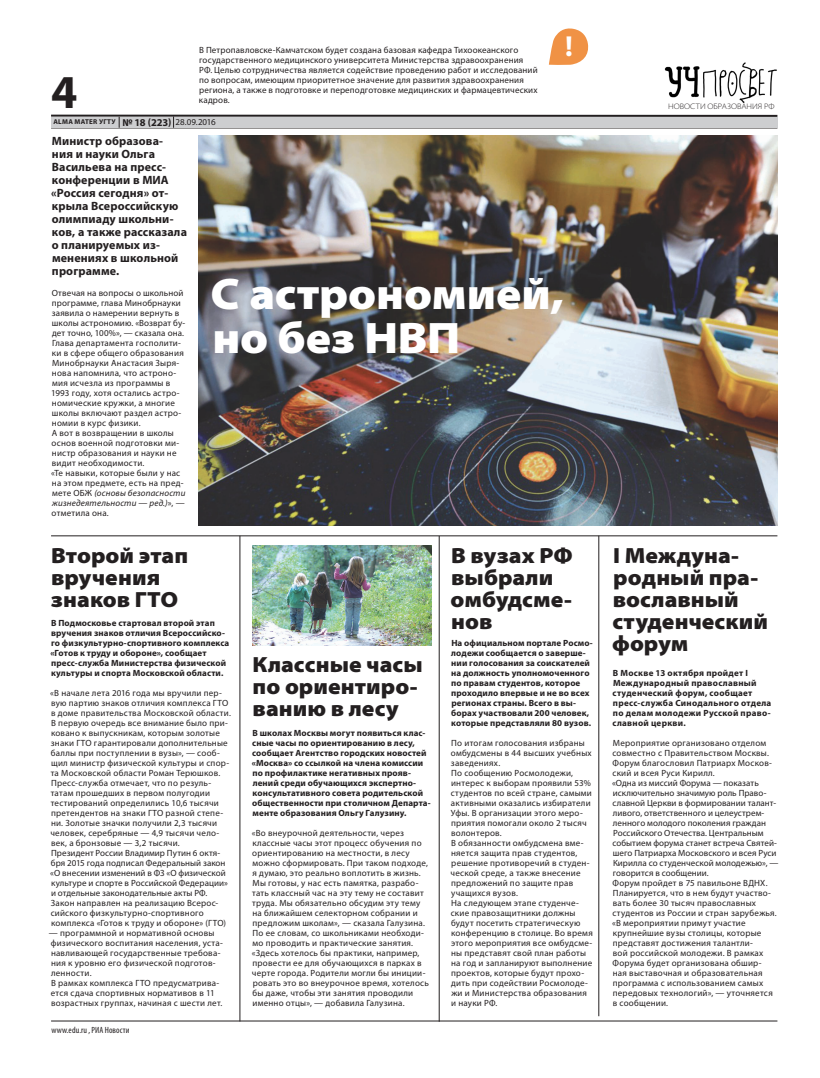
<style>
.page{position:relative;width:820px;height:1078px;background:#fff}
.page>*{position:absolute;margin:0;border:0;box-sizing:border-box;transform-origin:0 0}
.t1{font:700 47.4px "Myriad Pro";color:#231f20}
.t2{font:900 semi-expanded 44.3px/44.3px "Myriad Pro";letter-spacing:-.005em;color:#fff}
.t3{font:700 29px "Myriad Pro";color:#fff}
.t4{font:900 semi-expanded 22px/22px "Myriad Pro";letter-spacing:.005em;color:#231f20}
.t5{font:700 12px/13px "Myriad Pro";letter-spacing:.01em;color:#231f20}
.t6{font:9px/10px "Myriad Pro";letter-spacing:.02em;color:#231f20}
.t7{font:700 9px/10px "Myriad Pro";letter-spacing:.015em;color:#231f20}
.t8{font:condensed 9px "Myriad Pro";letter-spacing:.01em;color:#231f20}
.t9{font:300 semi-expanded 8px "Myriad Pro";color:#231f20}
.t10{font:700 7px "Myriad Pro";letter-spacing:.04em;color:#231f20}
.s1{font-size:10.5px}
.s2{font-weight:400;font-size:9px}
.s3{font-style:italic}
</style>
<div class="page">
<hr style="left:51px;top:128px;width:726px;height:1px;background:#231f20">
<hr style="left:51px;top:115px;width:726px;height:2px;background:#231f20">
<div style="left:51px;top:117px;width:726px;height:11px;background:#cdced0"></div>
<svg style="left:173px;top:116px;width:1px;height:12px"></svg>
<hr style="left:51px;top:1020px;width:726px;height:1px;background:#231f20">
<img style="left:664px;top:62px;width:113px;height:41px">
<svg style="left:548px;top:28px;width:41px;height:37px"></svg>
<img style="left:198px;top:135px;width:579px;height:390px">
<hr style="left:51px;top:535px;width:726px;height:1px;background:#231f20">
<hr style="left:240px;top:535px;width:1px;height:486px;background:#231f20">
<hr style="left:439px;top:536px;width:1px;height:485px;background:#231f20">
<hr style="left:598px;top:535px;width:1px;height:480px;background:#231f20">
<img style="left:252px;top:545px;width:179px;height:100px">
<p class="t6" style="left:199px;top:45px;width:320px">В Петропавловске-Камчатском будет создана базовая кафедра Тихоокеанского</p>
<h3 class="t3" style="left:565px;top:28px;width:9px">!</h3>
<p class="t6" style="left:199px;top:55px;width:340px">государственного медицинского университета Министерства здравоохранения РФ. Целью сотрудничества является содействие проведению работ и исследований по вопросам, имеющим приоритетное значение для развития здравоохранения региона, а также в подготовке и переподготовке медицинских и фармацевтических кадров.</p>
<h1 class="t1" style="left:51px;top:61px;width:28px">4</h1>
<p class="t10" style="left:53px;top:117px;width:164px">ALMA MATER УГТУ <span class="s1">№ 18 (223)</span> <span class="s2">28.09.2016</span></p>
<h3 class="t5" style="left:51px;top:134px;width:137px">Министр образова-<br>ния и науки Ольга<br>Васильева на пресс&shy;конференции в МИА «Россия сегодня» от&shy;крыла Всероссийскую олимпиаду школьни&shy;ков, а также рассказала о планируемых из&shy;менениях в школьной программе.</h3>
<p class="t6" style="left:51px;top:287px;width:136px">Отвечая на вопросы о школьной программе, глава Минобрнауки заявила о намерении вернуть в школы астрономию. «Возврат бу&shy;дет точно, 100%», — сказала она.<br>Глава департамента госполити&shy;ки в сфере общего образования<br>Минобрнауки Анастасия Зыря&shy;нова напомнила, что астроно&shy;мия исчезла из программы в<br>1993 году, хотя остались астро&shy;номические кружки, а многие школы включают раздел астро&shy;номии в курс физики.<br>А вот в возвращении в школы основ военной подготовки ми&shy;нистр образования и науки не видит необходимости.<br>«Те навыки, которые были у нас на этом предмете, есть на пред&shy;мете ОБЖ <span class="s3">(основы безопасности жизнедеятельности — ред.)</span>», — отметила она.</p>
<h2 class="t2" style="left:210px;top:272px;width:355px">С астрономией, но без НВП</h2>
<h3 class="t4" style="left:51px;top:545px;width:139px">Второй этап вручения знаков ГТО</h3>
<p class="t7" style="left:50px;top:617px;width:180px">В Подмосковье стартовал второй этап вручения знаков отличия Всероссийско&shy;го физкультурно-спортивного комплекса «Готов к труду и обороне», сообщает пресс-служба Министерства физической культуры и спорта Московской области.</p>
<p class="t6" style="left:50px;top:687px;width:182px">«В начале лета 2016 года мы вручили пер&shy;вую партию знаков отличия комплекса ГТО в доме правительства Московской области.<br>В первую очередь все внимание было при&shy;ковано к выпускникам, которым золотые знаки ГТО гарантировали дополнительные баллы при поступлении в вузы», — сооб&shy;щил министр физической культуры и спор&shy;та Московской области Роман Терюшков.<br>Пресс-служба отмечает, что по резуль&shy;татам прошедших в первом полугодии тестирований определились 10,6 тысячи претендентов на знаки ГТО разной степе&shy;ни. Золотые значки получили 2,3 тысячи человек, серебряные — 4,9 тысячи чело&shy;век, а бронзовые — 3,2 тысячи.<br>Президент России Владимир Путин 6 октя&shy;бря 2015 года подписал Федеральный закон «О внесении изменений в ФЗ «О физической культуре и спорте в Российской Федерации» и отдельные законодательные акты РФ.<br>Закон направлен на реализацию Всерос&shy;сийского физкультурно-спортивного комплекса «Готов к труду и обороне» (ГТО)</p>
<p class="t6" style="left:49px;top:927px;width:176px">— программной и нормативной основы физического воспитания населения, уста&shy;навливающей государственные требова&shy;ния к уровню его физической подготов&shy;ленности.<br>В рамках комплекса ГТО предусматрива&shy;ется сдача спортивных нормативов в 11 возрастных группах, начиная с шести лет.</p>
<p class="t8" style="left:51px;top:1024px;width:79px">www.edu.ru , РИА Новости</p>
<h3 class="t4" style="left:252px;top:654px;width:172px">Классные часы по ориентиро&shy;ванию в лесу</h3>
<p class="t7" style="left:252px;top:727px;width:180px">В школах Москвы могут появиться клас&shy;сные часы по ориентированию в лесу, сообщает Агентство городских новостей «Москва» со ссылкой на члена комиссии по профилактике негативных прояв&shy;лений среди обучающихся экспертно&shy;консультативного совета родительской общественности при столичном Департа&shy;менте образования Ольгу Галузину.</p>
<p class="t6" style="left:251px;top:827px;width:179px">«Во внеурочной деятельности, через классные часы этот процесс обучения по ориентированию на местности, в лесу можно сформировать. При таком подходе, я думаю, это реально воплотить в жизнь.<br>Мы готовы, у нас есть памятка, разрабо&shy;тать классный час на эту тему не составит труда. Мы обязательно обсудим эту тему на ближайшем селекторном собрании и предложим школам», — сказала Галузина.<br>По ее словам, со школьниками необходи&shy;мо проводить и практические занятия. «Здесь хотелось бы практики, например, провести ее для обучающихся в парках в черте города. Родители могли бы иниции&shy;ровать это во внеурочное время, хотелось бы даже, чтобы эти занятия проводили именно отцы», — добавила Галузина.</p>
<h3 class="t4" style="left:450px;top:545px;width:124px">В вузах РФ выбрали омбудсме&shy;нов</h3>
<p class="t7" style="left:451px;top:637px;width:143px">На официальном портале Росмо&shy;лодежи сообщается о заверше&shy;нии голосования за соискателей на должность уполномоченного по правам студентов, которое проходило впервые и не во всех регионах страны. Всего в вы&shy;борах участвовали 200 человек, которые представляли 80 вузов.</p>
<p class="t6" style="left:450px;top:737px;width:144px">По итогам голосования избраны омбудсмены в 44 высших учебных заведениях.<br>По сообщению Росмолодежи, интерес к выборам проявили 53% студентов по всей стране, самыми активными оказались избиратели<br>Уфы. В организации этого меро&shy;приятия помогали около 2 тысяч волонтеров.<br>В обязанности омбудсмена вме&shy;няется защита прав студентов, решение противоречий в студен&shy;ческой среде, а также внесение предложений по защите прав учащихся вузов.<br>На следующем этапе студенче&shy;ские правозащитники должны будут посетить стратегическую конференцию в столице. Во время этого мероприятия все омбудсме&shy;ны представят свой план работы на год и запланируют выполнение проектов, которые будут прохо&shy;дить при содействии Росмолоде&shy;жи и Министерства образования и науки РФ.</p>
<p class="t9" style="left:667px;top:102px;width:108px">НОВОСТИ ОБРАЗОВАНИЯ РФ</p>
<h3 class="t4" style="left:612px;top:545px;width:157px">I Междуна&shy;родный пра&shy;вославный студенческий форум</h3>
<p class="t7" style="left:612px;top:667px;width:160px">В Москве 13 октября пройдет I<br>Международный православный студенческий форум, сообщает пресс-служба Синодального отдела по делам молодежи Русской право&shy;славной церкви.</p>
<p class="t6" style="left:611px;top:737px;width:168px">Мероприятие организовано отделом совместно с Правительством Москвы.<br>Форум благословил Патриарх Москов&shy;ский и всея Руси Кирилл.<br>«Одна из миссий Форума — показать исключительно значимую роль Право&shy;славной Церкви в формировании талант&shy;ливого, ответственного и целеустрем&shy;ленного молодого поколения граждан Российского Отечества. Центральным событием форума станет встреча Святей&shy;шего Патриарха Московского и всея Руси Кирилла со студенческой молодежью», — говорится в сообщении.<br>Форум пройдет в 75 павильоне ВДНХ.<br>Планируется, что в нем будут участво&shy;вать более 30 тысяч православных студентов из России и стран зарубежья. «В мероприятии примут участие крупнейшие вузы столицы, которые представят достижения талантли-<br>вой российской молодежи. В рамках Форума будет организована обшир-<br>ная выставочная и образовательная программа с использованием самых передовых технологий», — уточняется в сообщении.</p>
</div>
